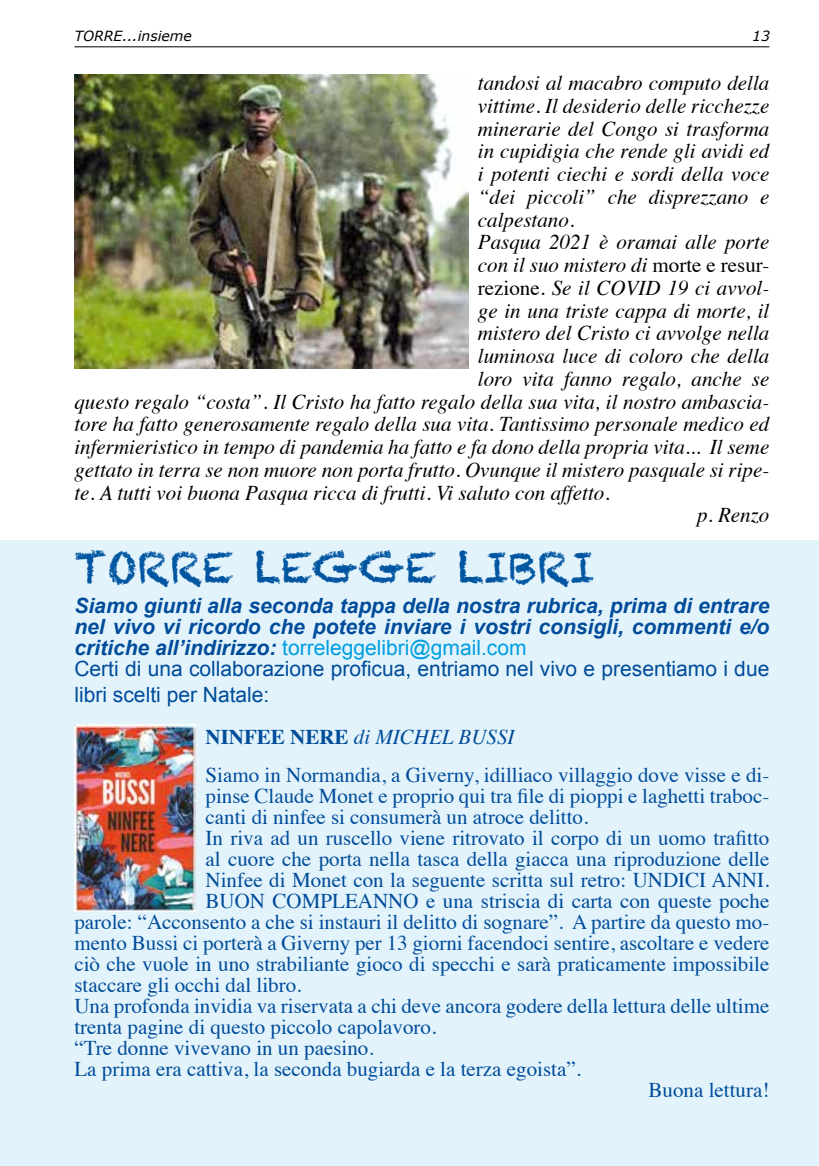
<style>
.page{position:relative;width:819px;height:1166px;background:#fff}
.page>*{position:absolute;margin:0;border:0;box-sizing:border-box;transform-origin:0 0}
.t1{font:42px "Chalkduster";color:#0055a1}
.t2{font:21px/38.5px "Times";color:#004c9a}
.t3{font:italic 21px "Times";color:#000}
.t4{font:italic 700 21px/21px "Arial";color:#004c9a}
.t5{font:21px "Arial";color:#004c9a}
.t6{font:italic 14px "Verdana";color:#000}
.s1{font-style:normal}
.s2{font-weight:400;font-style:normal;color:#009ee0}
.s3{font-weight:400;font-style:normal}
.s4{font-weight:700}
.s5{font-style:italic}
</style>
<div class="page">
<hr style="left:74px;top:47px;width:695px;height:1px;background:#000">
<div style="left:0;top:541px;width:818px;height:625px;background:#e2f3fb"></div>
<img style="left:74px;top:74px;width:394px;height:294px">
<img style="left:74px;top:724px;width:122px;height:188px">
<p class="t6" style="left:74px;top:27px;width:119px">TORRE...insieme</p>
<p class="t6" style="left:752px;top:27px;width:19px">13</p>
<p class="t3" style="left:478px;top:65px;width:293px">tandosi al macabro computo della</p>
<p class="t3" style="left:478px;top:88px;width:293px">vittime. Il desiderio delle ricchezze</p>
<p class="t3" style="left:478px;top:110px;width:293px">minerarie del Congo si trasforma</p>
<p class="t3" style="left:478px;top:133px;width:293px">in cupidigia che rende gli avidi ed</p>
<p class="t3" style="left:478px;top:156px;width:293px">i potenti ciechi e sordi della voce</p>
<p class="t3" style="left:478px;top:178px;width:293px">“dei piccoli” che disprezzano e</p>
<p class="t3" style="left:478px;top:201px;width:98px">calpestano.</p>
<p class="t3" style="left:478px;top:224px;width:293px">Pasqua 2021 è oramai alle porte</p>
<p class="t3" style="left:478px;top:247px;width:293px">con il suo mistero di <span class="s1">morte e resur-</span></p>
<p class="t3" style="left:478px;top:269px;width:293px"><span class="s1">rezione</span>. Se il COVID 19 ci avvol-</p>
<p class="t3" style="left:478px;top:292px;width:293px">ge in una triste cappa di morte, il</p>
<p class="t3" style="left:478px;top:315px;width:293px">mistero del Cristo ci avvolge nella</p>
<p class="t3" style="left:478px;top:338px;width:293px">luminosa luce di coloro che della</p>
<p class="t3" style="left:478px;top:360px;width:293px">loro vita fanno regalo, anche se</p>
<p class="t3" style="left:74px;top:383px;width:696px">questo regalo “costa”. Il Cristo ha fatto regalo della sua vita, il nostro ambascia-</p>
<p class="t3" style="left:74px;top:406px;width:696px">tore ha fatto generosamente regalo della sua vita. Tantissimo personale medico ed</p>
<p class="t3" style="left:74px;top:429px;width:696px">infermieristico in tempo di pandemia ha fatto e fa dono della propria vita... Il seme</p>
<p class="t3" style="left:74px;top:451px;width:696px">gettato in terra se non muore non porta frutto. Ovunque il mistero pasquale si ripe-</p>
<p class="t3" style="left:74px;top:474px;width:536px">te. A tutti voi buona Pasqua ricca di frutti. Vi saluto con affetto.</p>
<p class="t3" style="left:697px;top:497px;width:74px">p. Renzo</p>
<h1 class="t1" style="left:74px;top:543px;width:521px">TORRE LEGGE LIBRI</h1>
<p class="t4" style="left:74px;top:596px;width:696px">Siamo giunti alla seconda tappa della nostra rubrica, prima di entrare nel vivo vi ricordo che potete inviare i vostri consigli, commenti e/o critiche all’indirizzo: <span class="s2">torreleggelibri@gmail.com<br></span><span class="s3">Certi di una collaborazione proficua, entriamo nel vivo e presentiamo i due</span></p>
<p class="t5" style="left:74px;top:680px;width:196px">libri scelti per Natale:</p>
<p class="t2" style="left:205px;top:715px;width:565px"><span class="s4">NINFEE NERE</span> <span class="s5">di MICHEL BUSSI<br></span>Siamo in Normandia, a Giverny, idilliaco villaggio dove visse e di-</p>
<p class="t2" style="left:205px;top:775px;width:565px">pinse Claude Monet e proprio qui tra file di pioppi e laghetti traboc-</p>
<p class="t2" style="left:205px;top:796px;width:384px">canti di ninfee si consumerà un atroce delitto.</p>
<p class="t2" style="left:205px;top:817px;width:565px">In riva ad un ruscello viene ritrovato il corpo di un uomo trafitto</p>
<p class="t2" style="left:205px;top:838px;width:565px">al cuore che porta nella tasca della giacca una riproduzione delle</p>
<p class="t2" style="left:205px;top:859px;width:565px">Ninfee di Monet con la seguente scritta sul retro: UNDICI ANNI.</p>
<p class="t2" style="left:205px;top:880px;width:565px">BUON COMPLEANNO e una striscia di carta con queste poche</p>
<p class="t2" style="left:74px;top:901px;width:696px">parole: “Acconsento a che si instauri il delitto di sognare”. A partire da questo mo-</p>
<p class="t2" style="left:74px;top:922px;width:696px">mento Bussi ci porterà a Giverny per 13 giorni facendoci sentire, ascoltare e vedere</p>
<p class="t2" style="left:74px;top:943px;width:696px">ciò che vuole in uno strabiliante gioco di specchi e sarà praticamente impossibile</p>
<p class="t2" style="left:74px;top:964px;width:228px">staccare gli occhi dal libro.</p>
<p class="t2" style="left:74px;top:985px;width:696px">Una profonda invidia va riservata a chi deve ancora godere della lettura delle ultime</p>
<p class="t2" style="left:74px;top:1006px;width:363px">trenta pagine di questo piccolo capolavoro.</p>
<p class="t2" style="left:74px;top:1027px;width:301px">“Tre donne vivevano in un paesino.</p>
<p class="t2" style="left:74px;top:1048px;width:508px">La prima era cattiva, la seconda bugiarda e la terza egoista”.</p>
<p class="t2" style="left:648px;top:1069px;width:122px">Buona lettura!</p>
</div>
